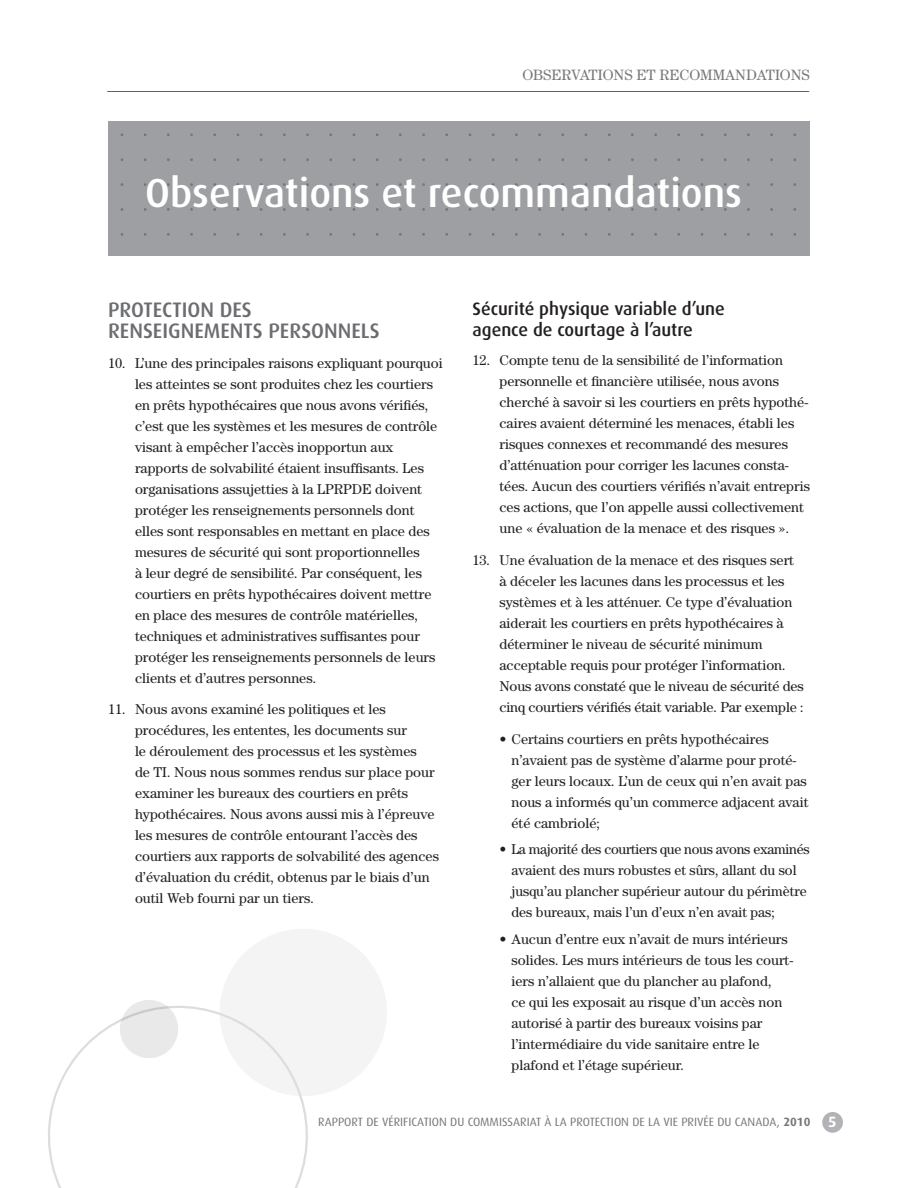
<style>
.page{position:relative;width:918px;height:1188px;background:#fff}
.page>*{position:absolute;margin:0;border:0;box-sizing:border-box;transform-origin:0 0}
.t1{font:500 40.5px "Dax";color:#fff}
.t2{font:500 21px/21px "Dax";color:#6c6d70}
.t3{font:500 18px/21px "Dax";color:#231f20}
.t4{font:15px "Century";color:#76787b}
.t5{font:14.25px/21px "Century";color:#231f20}
.t6{font:12px "Dax";color:#76787b}
.t7{font:700 12px "Dax";color:#76787b}
.s1{font-weight:400}
.s2{font-size:15px;color:#fff}
</style>
<div class="page">
<hr style="left:107px;top:91px;width:702px;height:1px;background:#636366">
<div style="left:822px;top:1112px;width:21px;height:21px;background:#b2b3b7;border-radius:50%"></div>
<div style="left:108px;top:122px;width:702px;height:134px;background:#9d9fa2"></div>
<svg style="left:225px;top:929px;width:162px;height:164px"></svg>
<svg style="left:48px;top:986px;width:277px;height:202px"></svg>
<svg style="left:116px;top:996px;width:66px;height:66px"></svg>
<p class="t4" style="left:522px;top:67px;width:289px">Observations et re commandations</p>
<h1 class="t1" style="left:145px;top:170px;width:598px">Observations et recommandations</h1>
<h2 class="t2" style="left:108px;top:299px;width:273px">Protection des renseignements personnels</h2>
<p class="t5" style="left:135px;top:352px;width:309px;text-indent:-27px">10. L’une des principales raisons expliquant pourquoi les atteintes se sont produites chez les courtiers en prêts hypothécaires que nous avons vérifiés, c’est que les systèmes et les mesures de contrôle visant à empêcher l’accès inopportun aux rapports de solvabilité étaient insuffisants. Les organisations assujetties à la LPRPDE doivent protéger les renseignements personnels dont elles sont responsables en mettant en place des mesures de sécurité qui sont proportionnelles<br>à leur degré de sensibilité. Par conséquent, les courtiers en prêts hypothécaires doivent mettre en place des mesures de contrôle matérielles, techniques et administratives suffisantes pour protéger les renseignements personnels de leurs clients et d’autres personnes.</p>
<p class="t5" style="left:135px;top:699px;width:306px;text-indent:-27px">11. Nous avons examiné les politiques et les procédures, les ententes, les documents sur<br>le déroulement des processus et les systèmes<br>de TI. Nous nous sommes rendus sur place pour examiner les bureaux des courtiers en prêts hypothécaires. Nous avons aussi mis à l’épreuve les mesures de contrôle entourant l’accès des courtiers aux rapports de solvabilité des agences d’évaluation du crédit, obtenus par le biais d’un outil Web fourni par un tiers.</p>
<p class="t3" style="left:472px;top:298px;width:254px">Sécurité physique variable d’une agence de courtage à l’autre</p>
<p class="t5" style="left:500px;top:350px;width:312px;text-indent:-27px">12. C ompte tenu de la sensibilité de l’information personnelle et financière utilisée, nous avons cherché à savoir si les courtiers en prêts hypothé&shy;caires avaient déterminé les menaces, établi les risques connexes et recommandé des mesures d’atténuation pour corriger les lacunes consta&shy;tées. Aucun des courtiers vérifiés n’avait entrepris ces actions, que l’on appelle aussi collectivement une « évaluation de la menace et des risques ».</p>
<p class="t5" style="left:500px;top:549px;width:306px;text-indent:-27px">13. Une évaluation de la menace et des risques sert à déceler les lacunes dans les processus et les systèmes et à les atténuer. Ce type d’évaluation aiderait les courtiers en prêts hypothécaires à déterminer le niveau de sécurité minimum acceptable requis pour protéger l’information.<br>Nous avons constaté que le niveau de sécurité des cinq courtiers vérifiés était variable. Par exemple :</p>
<p class="t5" style="left:512px;top:728px;width:298px;text-indent:-12px">• Certains courtiers en prêts hypothécaires n’avaient pas de système d’alarme pour proté&shy;ger leurs locaux. L’un de ceux qui n’en avait pas nous a informés qu’un commerce adjacent avait été cambriolé;</p>
<p class="t5" style="left:511px;top:839px;width:300px;text-indent:-12px">• La majorité des courtiers que nous avons examinés avaient des murs robustes et sûrs, allant du sol jusqu’au plancher supérieur autour du périmètre des bureaux, mais l’un d’eux n’en avait pas;</p>
<p class="t5" style="left:511px;top:928px;width:283px;text-indent:-12px">• Aucun d’entre eux n’avait de murs intérieurs solides. Les murs intérieurs de tous les court&shy;iers n’allaient que du plancher au plafond,<br>ce qui les exposait au risque d’un accès non autorisé à partir des bureaux voisins par l’intermédiaire du vide sanitaire entre le plafond et l’étage supérieur.</p>
<p class="t6" style="left:318px;top:1115px;width:14px">RAPPORT</p>
<p class="t6" style="left:366px;top:1115px;width:49px">DE VÉRI FICATION</p>
<p class="t6" style="left:450px;top:1115px;width:30px">DU COMMISSARIAT</p>
<p class="t6" style="left:545px;top:1115px;width:33px">À LA PROTECTION</p>
<p class="t6" style="left:632px;top:1115px;width:117px">DE LA VIE PRIVÉE DU CANADA</p>
<p class="t7" style="left:777px;top:1115px;width:61px"><span class="s1">,</span> 2010 <span class="s2">5</span></p>
</div>
